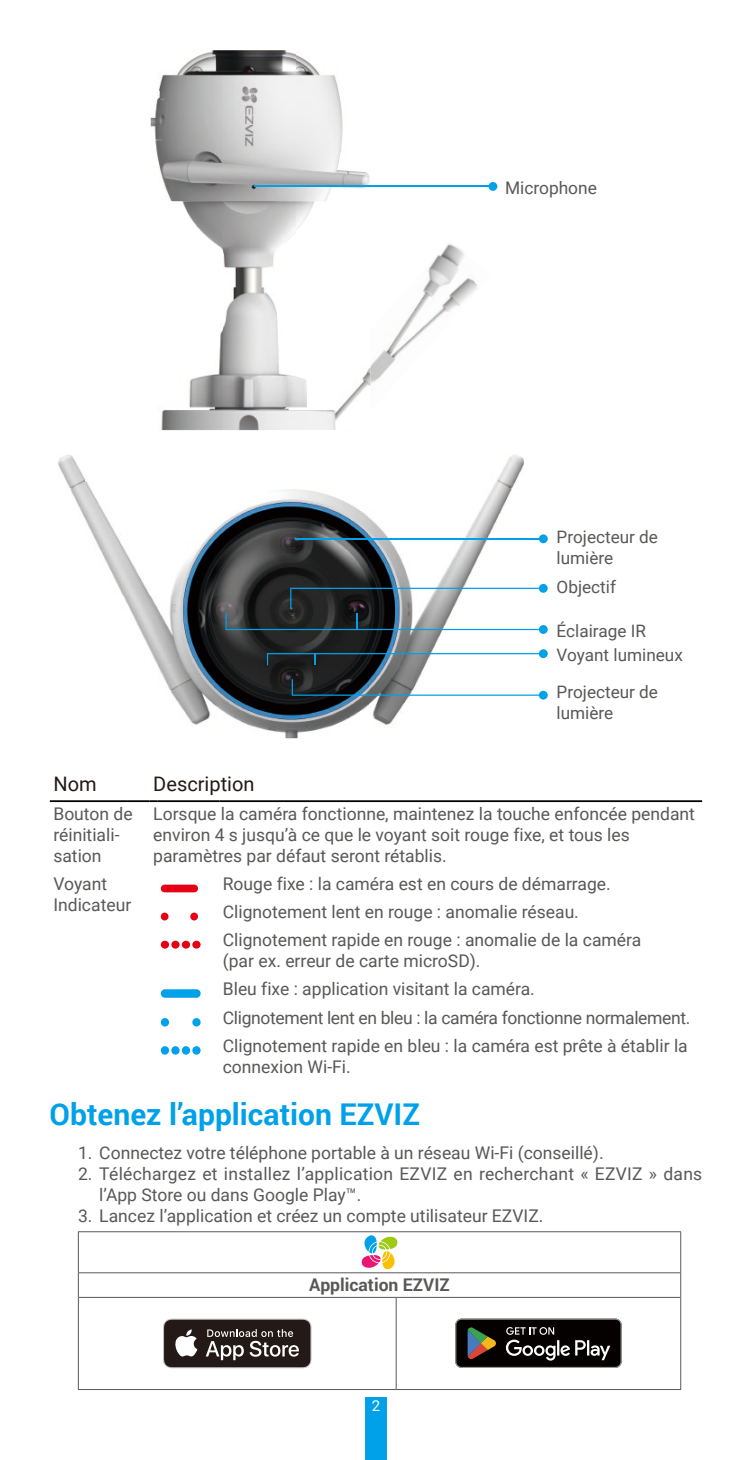
<style>
.page{position:relative;width:752px;height:1460px;background:#fff}
.page>*{position:absolute;margin:0;border:0;box-sizing:border-box;transform-origin:0 0}
.t1{font:700 30px "Roboto";color:#00a1e9}
.t2{font:20px "Roboto";color:#231916}
.t3{font:17.5px/21px "Roboto";color:#595857}
.t4{font:700 17.5px "Roboto";color:#595857}
.t5{font:17.25px/20.5px "Roboto";color:#595857}
.t6{font:15px "Roboto";color:#fff}
</style>
<div class="page">
<div style="left:365px;top:1398px;width:21px;height:62px;background:#00a1e9"></div>
<img style="left:370px;top:244px;width:107px;height:142px">
<img style="left:150px;top:50px;width:220px;height:380px">
<img style="left:310px;top:330px;width:60px;height:100px">
<div style="left:488px;top:182px;width:9px;height:9px;background:#00a1e9;border-radius:50%"></div>
<hr style="left:254px;top:186px;width:239px;height:1px;background:#00a1e9">
<img style="left:58px;top:455px;width:465px;height:284px">
<div style="left:538px;top:534px;width:9px;height:9px;background:#00a1e9;border-radius:50%"></div>
<hr style="left:295px;top:538px;width:246px;height:1px;background:#00a1e9">
<div style="left:538px;top:691px;width:9px;height:9px;background:#00a1e9;border-radius:50%"></div>
<svg style="left:291px;top:679px;width:250px;height:17px"></svg>
<div style="left:538px;top:584px;width:9px;height:9px;background:#00a1e9;border-radius:50%"></div>
<div style="left:538px;top:625px;width:9px;height:9px;background:#00a1e9;border-radius:50%"></div>
<div style="left:538px;top:649px;width:9px;height:9px;background:#00a1e9;border-radius:50%"></div>
<svg style="left:225px;top:588px;width:318px;height:42px"></svg>
<svg style="left:267px;top:653px;width:275px;height:12px"></svg>
<hr style="left:50px;top:800px;width:100px;height:2px;background:#000">
<svg style="left:150px;top:800px;width:7px;height:2px"></svg>
<hr style="left:157px;top:800px;width:62px;height:2px;background:#000">
<hr style="left:219px;top:800px;width:482px;height:2px;background:#000">
<div style="left:161px;top:885px;width:37px;height:7px;background:#e60013;border-radius:4px"></div>
<div style="left:161px;top:912px;width:7px;height:8px;background:#e60013;border-radius:50%"></div>
<div style="left:190px;top:912px;width:8px;height:8px;background:#e60013;border-radius:50%"></div>
<div style="left:161px;top:941px;width:8px;height:8px;background:#e60013;border-radius:50%"></div>
<div style="left:192px;top:941px;width:8px;height:8px;background:#e60013;border-radius:50%"></div>
<div style="left:171px;top:941px;width:8px;height:8px;background:#e60013;border-radius:50%"></div>
<div style="left:182px;top:941px;width:8px;height:8px;background:#e60013;border-radius:50%"></div>
<div style="left:161px;top:989px;width:39px;height:9px;background:#00a1e9;border-radius:4px"></div>
<div style="left:161px;top:1018px;width:8px;height:8px;background:#00a1e9;border-radius:50%"></div>
<div style="left:192px;top:1018px;width:8px;height:8px;background:#00a1e9;border-radius:50%"></div>
<div style="left:161px;top:1046px;width:8px;height:9px;background:#00a1e9;border-radius:50%"></div>
<div style="left:192px;top:1046px;width:8px;height:9px;background:#00a1e9;border-radius:50%"></div>
<div style="left:171px;top:1046px;width:8px;height:9px;background:#00a1e9;border-radius:50%"></div>
<div style="left:182px;top:1046px;width:8px;height:9px;background:#00a1e9;border-radius:50%"></div>
<hr style="left:78px;top:1272px;width:318px;height:1px;background:#595857">
<hr style="left:396px;top:1272px;width:284px;height:1px;background:#595857">
<hr style="left:79px;top:1297px;width:317px;height:1px;background:#595857">
<hr style="left:396px;top:1297px;width:284px;height:1px;background:#595857">
<hr style="left:395px;top:1298px;width:1px;height:91px;background:#595857">
<hr style="left:680px;top:1232px;width:1px;height:40px;background:#595857">
<svg style="left:680px;top:1273px;width:1px;height:24px"></svg>
<hr style="left:78px;top:1231px;width:318px;height:1px;background:#595857">
<hr style="left:78px;top:1232px;width:1px;height:40px;background:#595857">
<hr style="left:396px;top:1231px;width:284px;height:1px;background:#595857">
<svg style="left:78px;top:1273px;width:1px;height:24px"></svg>
<hr style="left:78px;top:1297px;width:1px;height:92px;background:#595857">
<hr style="left:680px;top:1297px;width:1px;height:92px;background:#595857">
<hr style="left:78px;top:1389px;width:318px;height:1px;background:#595857">
<hr style="left:396px;top:1389px;width:284px;height:1px;background:#595857">
<svg style="left:361px;top:1235px;width:36px;height:34px"></svg>
<svg style="left:163px;top:1319px;width:148px;height:49px;background:#4c4442"></svg>
<svg style="left:455px;top:1319px;width:166px;height:49px;background:#2d2927"></svg>
<p class="t5" style="left:504px;top:177px;width:93px">Microphone</p>
<p class="t5" style="left:556px;top:526px;width:103px">Projecteur de lumière</p>
<p class="t5" style="left:556px;top:576px;width:61px">Objectif</p>
<p class="t5" style="left:556px;top:620px;width:91px">Éclairage IR</p>
<p class="t5" style="left:556px;top:636px;width:128px;line-height:36.8px">Voyant lumineux<br>Projecteur de</p>
<p class="t5" style="left:556px;top:702px;width:58px">lumière</p>
<p class="t2" style="left:53px;top:770px;width:45px">Nom</p>
<p class="t2" style="left:153px;top:770px;width:103px">Description</p>
<p class="t3" style="left:53px;top:802px;width:81px">Bouton de réinitiali&shy;sation</p>
<p class="t3" style="left:153px;top:802px;width:543px">Lorsque la caméra fonctionne, maintenez la touche enfoncée pendant environ 4 s jusqu’à ce que le voyant soit rouge fixe, et tous les paramètres par défaut seront rétablis.</p>
<p class="t3" style="left:53px;top:872px;width:79px">Voyant<br>Indicateur</p>
<p class="t3" style="left:223px;top:869px;width:419px;line-height:28.2px">Rouge fixe : la caméra est en cours de démarrage.<br>Clignotement lent en rouge : anomalie réseau.<br>Clignotement rapide en rouge : anomalie de la caméra</p>
<p class="t3" style="left:223px;top:946px;width:469px;line-height:28.2px">(par ex. erreur de carte microSD).<br>Bleu fixe : application visitant la caméra.<br>Clignotement lent en bleu : la caméra fonctionne normalement.<br>Clignotement rapide en bleu : la caméra est prête à établir la</p>
<p class="t3" style="left:223px;top:1056px;width:129px">connexion Wi-Fi.</p>
<h1 class="t1" style="left:50px;top:1093px;width:371px">Obtenez l’application EZVIZ</h1>
<p class="t3" style="left:78px;top:1141px;width:527px">1. Connectez votre téléphone portable à un réseau Wi-Fi (conseillé).</p>
<p class="t3" style="left:99px;top:1162px;width:604px;text-indent:-21px">2. Téléchargez et installez l’application EZVIZ en recherchant « EZVIZ » dans l’App Store ou dans Google Play™.</p>
<p class="t3" style="left:78px;top:1204px;width:466px">3. Lancez l’application et créez un compte utilisateur EZVIZ.</p>
<p class="t4" style="left:309px;top:1273px;width:142px">Application EZVIZ</p>
<p class="t6" style="left:371px;top:1395px;width:10px">2</p>
</div>
